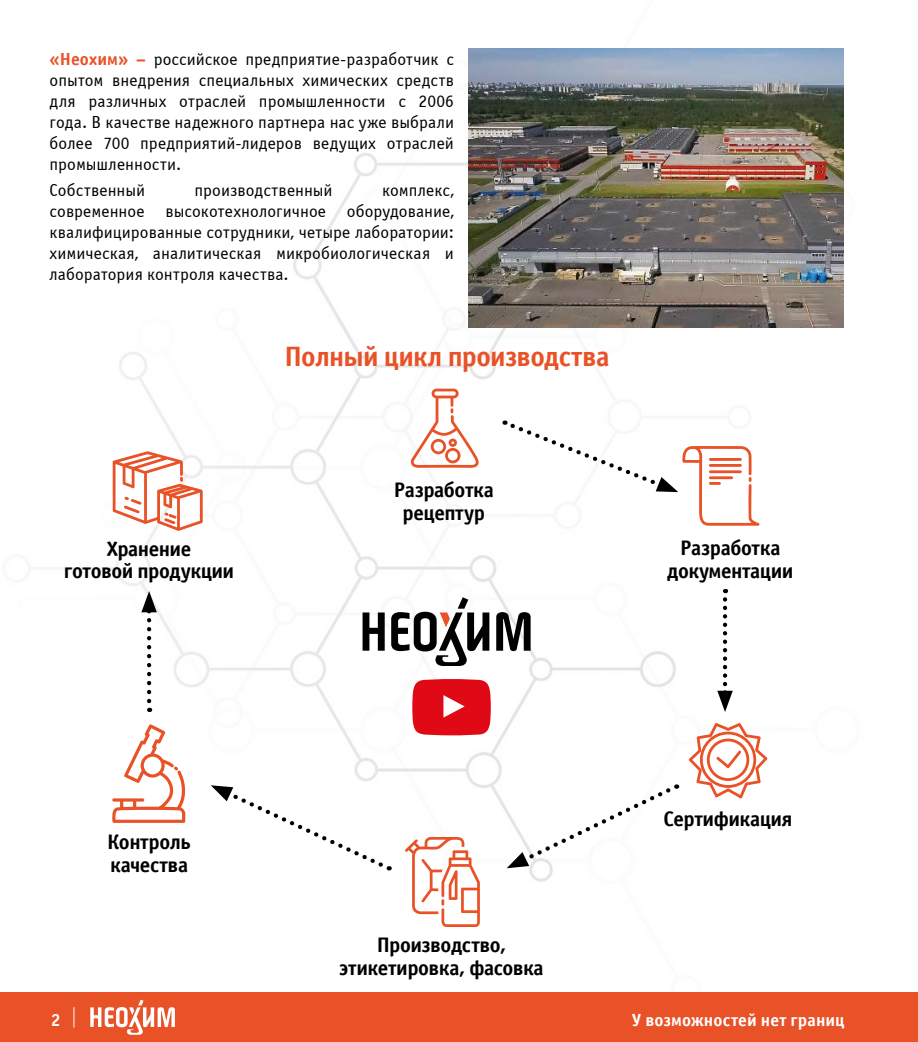
<style>
.page{position:relative;width:918px;height:1042px;background:#fff}
.page>*{position:absolute;margin:0;border:0;box-sizing:border-box;transform-origin:0 0}
.t1{font:700 28px "Officina Sans Win C";letter-spacing:-.025em;color:#e95126}
.t2{font:700 21px/22.8px "Officina Sans Win C";letter-spacing:-.02em;color:#000;text-align:center}
.t3{font:17.5px/21px "Officina Sans Win C";letter-spacing:.005em;color:#000;text-align:justify}
.t4{font:700 17.5px "Officina Sans Win C";letter-spacing:.005em;color:#fff}
.s1{font-weight:700;color:#e95126}
</style>
<div class="page">
<img style="left:57px;top:48px;width:787px;height:834px">
<svg style="left:410px;top:389px;width:69px;height:79px"></svg>
<svg style="left:689px;top:723px;width:78px;height:75px"></svg>
<svg style="left:113px;top:451px;width:90px;height:80px"></svg>
<svg style="left:504px;top:420px;width:255px;height:106px"></svg>
<svg style="left:211px;top:785px;width:179px;height:85px"></svg>
<svg style="left:717px;top:599px;width:16px;height:113px"></svg>
<svg style="left:141px;top:591px;width:16px;height:110px"></svg>
<svg style="left:506px;top:784px;width:171px;height:84px"></svg>
<svg style="left:405px;top:837px;width:75px;height:90px"></svg>
<svg style="left:112px;top:724px;width:74px;height:99px"></svg>
<img style="left:469px;top:48px;width:374px;height:279px">
<svg style="left:362px;top:597px;width:168px;height:69px"></svg>
<svg style="left:412px;top:679px;width:79px;height:56px;background:#e2252e"></svg>
<div style="left:0;top:992px;width:918px;height:50px;background:#e95126"></div>
<svg style="left:90px;top:999px;width:85px;height:36px"></svg>
<svg style="left:73px;top:1007px;width:1px;height:20px"></svg>
<p class="t3" style="left:50px;top:49px;width:406px"><span class="s1">«Неохим» –</span> российское предприятие-разработчик с опытом внедрения специальных химических средств для различных отраслей промышленности с 2006 года. В качестве надежного партнера нас уже выбрали более 700 предприятий-лидеров ведущих отраслей промышленности.</p>
<p class="t3" style="left:50px;top:180px;width:97px">Собственный</p>
<p class="t3" style="left:195px;top:180px;width:140px">производственный</p>
<p class="t3" style="left:50px;top:180px;width:406px;text-indent:332px">комплекс, современное высокотехнологичное оборудование, квалифицированные сотрудники, четыре лаборатории: химическая, аналитическая микробиологическая и лаборатория контроля качества.</p>
<h1 class="t1" style="left:284px;top:341px;width:326px">Полный цикл производства</h1>
<p class="t2" style="left:64px;top:537px;width:172px">Хранение<br>готовой продукции</p>
<p class="t2" style="left:107px;top:831px;width:85px;text-align:left">Контроль качества</p>
<p class="t2" style="left:394px;top:479px;width:102px">Разработка рецептур</p>
<p class="t2" style="left:339px;top:934px;width:206px">Производство, этикетировка, фасовка</p>
<p class="t2" style="left:667px;top:537px;width:128px">Разработка документации</p>
<p class="t2" style="left:663px;top:808px;width:131px">Сертификация</p>
<p class="t4" style="left:51px;top:1009px;width:11px">2</p>
<p class="t4" style="left:632px;top:1009px;width:214px">У возможностей нет границ</p>
</div>
